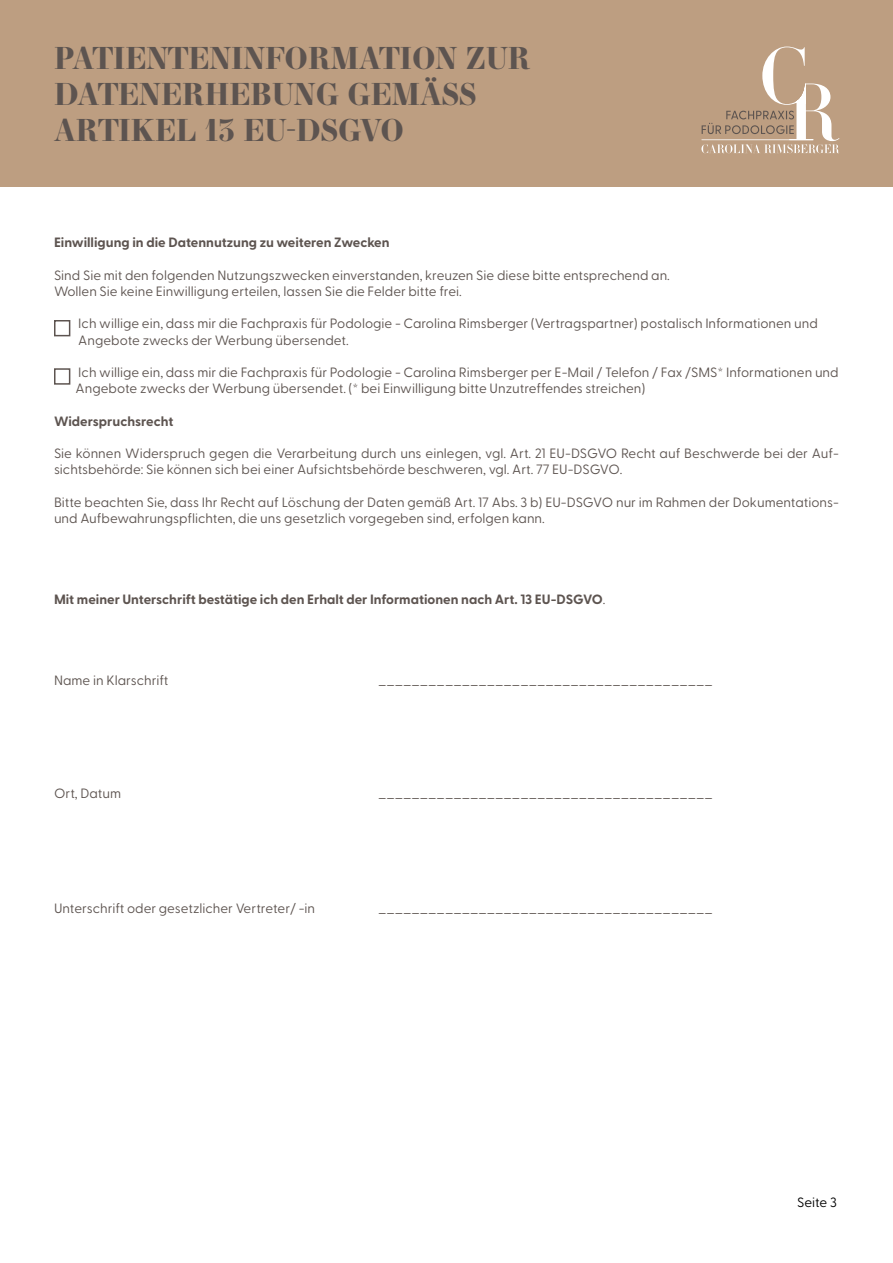
<style>
.page{position:relative;width:893px;height:1263px;background:#fff}
.page>*{position:absolute;margin:0;border:0;box-sizing:border-box;transform-origin:0 0}
.t1{font:700 30px/36px "Essonnes Display";color:#5d5450}
.t2{font:13.5px/16.2px "Greycliff CF";color:#5d5450}
.t3{font:700 13.5px "Greycliff CF";color:#5d5450}
.t4{font:13.5px "Greycliff CF";letter-spacing:-.005em;color:#000}
.s1{font-weight:400}
</style>
<div class="page">
<div style="left:0;top:0;width:893px;height:186px;background:#bd9e81"></div>
<svg style="left:701px;top:47px;width:139px;height:106px"></svg>
<div style="left:54px;top:320px;width:16px;height:16px;border:2px solid #5d5450"></div>
<div style="left:54px;top:368px;width:16px;height:17px;border:2px solid #5d5450"></div>
<h1 class="t1" style="left:54px;top:39px;width:478px">PATIENTENINFORMATION ZUR<br>DATENERHEBUNG GEMÄSS<br>ARTIKEL 13 EU-DSGVO</h1>
<p class="t3" style="left:54px;top:232px;width:337px">Einwilligung in die Datennutzung zu weiteren Zwecken</p>
<p class="t2" style="left:54px;top:266px;width:617px">Sind Sie mit den folgenden Nutzungszwecken einverstanden, kreuzen Sie diese bitte entsprechend an.<br>Wollen Sie keine Einwilligung erteilen, lassen Sie die Felder bitte frei.</p>
<p class="t2" style="left:78px;top:314px;width:741px">Ich willige ein, dass mir die Fachpraxis für Podologie - Carolina Rimsberger (Vertragspartner) postalisch Informationen und<br>Angebote zwecks der Werbung übersendet.</p>
<p class="t2" style="left:76px;top:363px;width:765px">Ich willige ein, dass mir die Fachpraxis für Podologie - Carolina Rimsberger per E-Mail / Telefon / Fax /SMS* Informationen und<br>Angebote zwecks der Werbung übersendet. (* bei Einwilligung bitte Unzutreffendes streichen)</p>
<p class="t3" style="left:54px;top:410px;width:121px">Widerspruchsrecht</p>
<p class="t2" style="left:54px;top:444px;width:786px">Sie können Widerspruch gegen die Verarbeitung durch uns einlegen, vgl. Art. 21 EU-DSGVO Recht auf Beschwerde bei der Auf&shy;sichtsbehörde: Sie können sich bei einer Aufsichtsbehörde beschweren, vgl. Art. 77 EU-DSGVO.</p>
<p class="t2" style="left:54px;top:493px;width:786px">Bitte beachten Sie, dass Ihr Recht auf Löschung der Daten gemäß Art. 17 Abs. 3 b) EU-DSGVO nur im Rahmen der Dokumentations&shy;und Aufbewahrungspflichten, die uns gesetzlich vorgegeben sind, erfolgen kann.</p>
<p class="t3" style="left:54px;top:589px;width:553px">Mit meiner Unterschrift bestätige ich den Erhalt der Informationen nach Art. 13 EU-DSGVO<span class="s1">.</span></p>
<p class="t2" style="left:54px;top:671px;width:116px">Name in Klarschrift</p>
<p class="t2" style="left:378px;top:671px;width:336px">________________________________________</p>
<p class="t2" style="left:54px;top:784px;width:69px">Ort, Datum</p>
<p class="t2" style="left:378px;top:784px;width:336px">________________________________________</p>
<p class="t2" style="left:54px;top:899px;width:263px">Unterschrift oder gesetzlicher Vertreter/ -in</p>
<p class="t2" style="left:378px;top:899px;width:336px">________________________________________</p>
<p class="t4" style="left:797px;top:1192px;width:41px">Seite 3</p>
</div>
